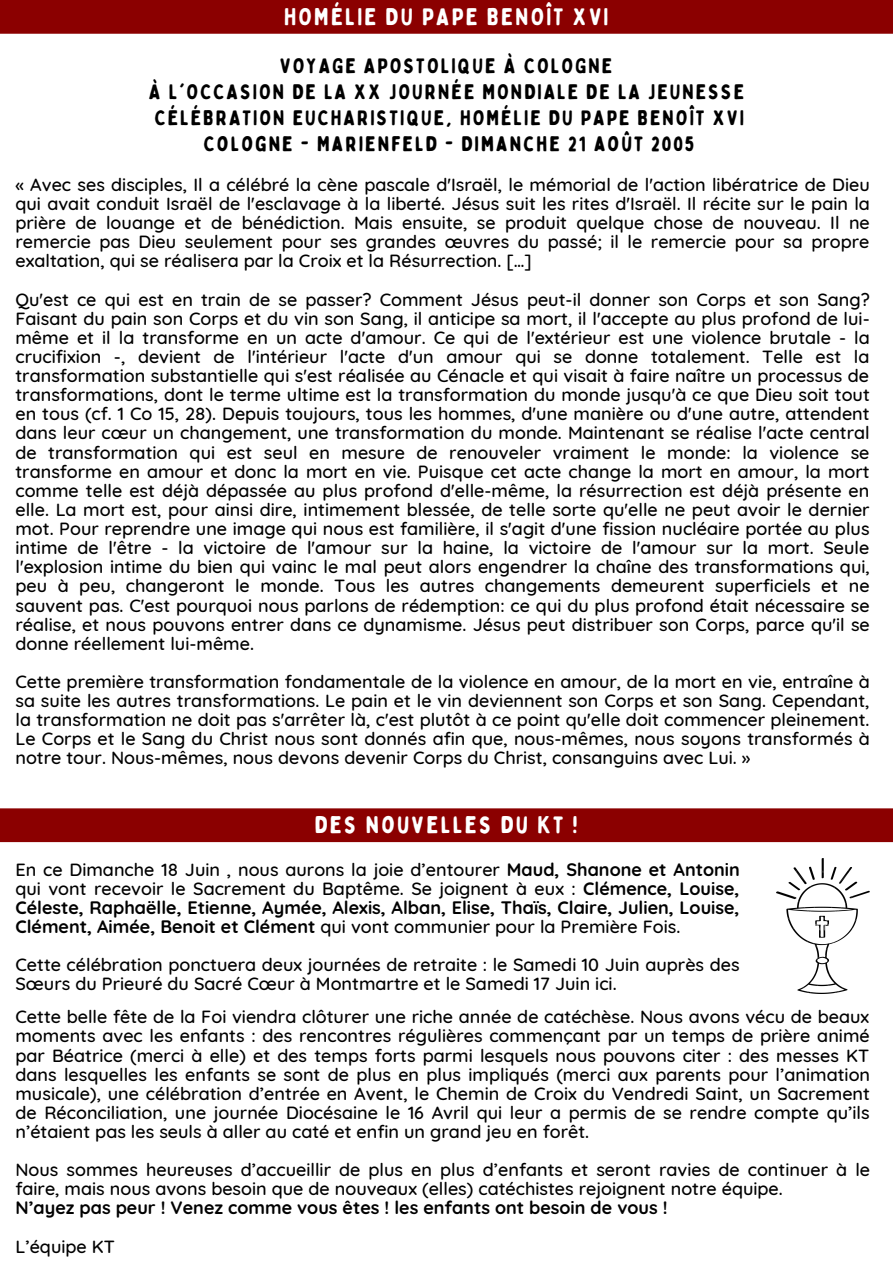
<style>
.page{position:relative;width:893px;height:1264px;background:#fff}
.page>*{position:absolute;margin:0;border:0;box-sizing:border-box;transform-origin:0 0}
.t1{font:24px "Bobby Jones Soft";letter-spacing:.09em;color:#fff}
.t2{font:21px "Bobby Jones Soft";letter-spacing:.09em;color:#000}
.t3{font:500 18px/19px "Quicksand";color:#000;text-align:justify}
.t4{font:700 18px/19px "Quicksand";color:#000;text-align:justify}
.s1{font-weight:500}
</style>
<div class="page">
<div style="left:0;top:0;width:892px;height:34px;background:#8b0000"></div>
<div style="left:0;top:808px;width:892px;height:34px;background:#8b0000"></div>
<img style="left:776px;top:859px;width:93px;height:134px">
<p class="t1" style="left:284px;top:2px;width:326px">HOMÉLIE DU PAPE BENOÎT XVI</p>
<p class="t2" style="left:280px;top:53px;width:334px">VOYAGE APOSTOLIQUE À COLOGNE</p>
<p class="t2" style="left:148px;top:79px;width:597px">À L'OCCASION DE LA XX JOURNÉE MONDIALE DE LA JEUNESSE</p>
<p class="t2" style="left:155px;top:105px;width:590px">CÉLÉBRATION EUCHARISTIQUE, HOMÉLIE DU PAPE BENOÎT XVI</p>
<p class="t2" style="left:204px;top:131px;width:492px">COLOGNE - MARIENFELD - DIMANCHE 21 AOÛT 2005</p>
<p class="t3" style="left:15px;top:175px;width:856px">« Avec ses disciples, Il a célébré la cène pascale d'Israël, le mémorial de l'action libératrice de Dieu qui avait conduit Israël de l'esclavage à la liberté. Jésus suit les rites d'Israël. Il récite sur le pain la prière de louange et de bénédiction. Mais ensuite, se produit quelque chose de nouveau. Il ne remercie pas Dieu seulement pour ses grandes œuvres du passé; il le remercie pour sa propre exaltation, qui se réalisera par la Croix et la Résurrection. […]</p>
<p class="t3" style="left:15px;top:289px;width:856px">Qu'est ce qui est en train de se passer? Comment Jésus peut-il donner son Corps et son Sang?<br>Faisant du pain son Corps et du vin son Sang, il anticipe sa mort, il l'accepte au plus profond de lui&shy;même et il la transforme en un acte d'amour. Ce qui de l'extérieur est une violence brutale - la crucifixion -, devient de l'intérieur l'acte d'un amour qui se donne totalement. Telle est la transformation substantielle qui s'est réalisée au Cénacle et qui visait à faire naître un processus de transformations, dont le terme ultime est la transformation du monde jusqu'à ce que Dieu soit tout en tous (cf. 1 Co 15, 28). Depuis toujours, tous les hommes, d'une manière ou d'une autre, attendent dans leur cœur un changement, une transformation du monde. Maintenant se réalise l'acte central de transformation qui est seul en mesure de renouveler vraiment le monde: la violence se transforme en amour et donc la mort en vie. Puisque cet acte change la mort en amour, la mort comme telle est déjà dépassée au plus profond d'elle-même, la résurrection est déjà présente en elle. La mort est, pour ainsi dire, intimement blessée, de telle sorte qu'elle ne peut avoir le dernier mot. Pour reprendre une image qui nous est familière, il s'agit d'une fission nucléaire portée au plus intime de l'être - la victoire de l'amour sur la haine, la victoire de l'amour sur la mort. Seule l'explosion intime du bien qui vainc le mal peut alors engendrer la chaîne des transformations qui, peu à peu, changeront le monde. Tous les autres changements demeurent superficiels et ne sauvent pas. C'est pourquoi nous parlons de rédemption: ce qui du plus profond était nécessaire se réalise, et nous pouvons entrer dans ce dynamisme. Jésus peut distribuer son Corps, parce qu'il se donne réellement lui-même.</p>
<p class="t3" style="left:15px;top:671px;width:856px">Cette première transformation fondamentale de la violence en amour, de la mort en vie, entraîne à sa suite les autres transformations. Le pain et le vin deviennent son Corps et son Sang. Cependant, la transformation ne doit pas s'arrêter là, c'est plutôt à ce point qu'elle doit commencer pleinement.<br>Le Corps et le Sang du Christ nous sont donnés afin que, nous-mêmes, nous soyons transformés à notre tour. Nous-mêmes, nous devons devenir Corps du Christ, consanguins avec Lui. »</p>
<p class="t1" style="left:315px;top:810px;width:264px">DES NOUVELLES DU KT !</p>
<p class="t4" style="left:15px;top:859px;width:725px"><span class="s1">En ce Dimanche 18 Juin , nous aurons la joie d’entourer</span> Maud, Shanone et Antonin <span class="s1">qui vont recevoir le Sacrement du Baptême. Se joignent à eux :</span> Clémence, Louise, Céleste, Raphaëlle, Etienne, Aymée, Alexis, Alban, Elise, Thaïs, Claire, Julien, Louise, Clément, Aimée, Benoit et Clément <span class="s1">qui vont communier pour la Première Fois.</span></p>
<p class="t3" style="left:15px;top:954px;width:725px">Cette célébration ponctuera deux journées de retraite : le Samedi 10 Juin auprès des<br>Sœurs du Prieuré du Sacré Cœur à Montmartre et le Samedi 17 Juin ici.</p>
<p class="t3" style="left:15px;top:1007px;width:856px">Cette belle fête de la Foi viendra clôturer une riche année de catéchèse. Nous avons vécu de beaux moments avec les enfants : des rencontres régulières commençant par un temps de prière animé par Béatrice (merci à elle) et des temps forts parmi lesquels nous pouvons citer : des messes KT dans lesquelles les enfants se sont de plus en plus impliqués (merci aux parents pour l’animation musicale), une célébration d’entrée en Avent, le Chemin de Croix du Vendredi Saint, un Sacrement de Réconciliation, une journée Diocésaine le 16 Avril qui leur a permis de se rendre compte qu’ils n’étaient pas les seuls à aller au caté et enfin un grand jeu en forêt.</p>
<p class="t3" style="left:15px;top:1159px;width:856px">Nous sommes heureuses d’accueillir de plus en plus d’enfants et seront ravies de continuer à le faire, mais nous avons besoin que de nouveaux (elles) catéchistes rejoignent notre équipe.</p>
<p class="t4" style="left:15px;top:1198px;width:653px">N’ayez pas peur ! Venez comme vous êtes ! les enfants ont besoin de vous !</p>
<p class="t3" style="left:15px;top:1236px;width:101px">L’équipe KT</p>
</div>
